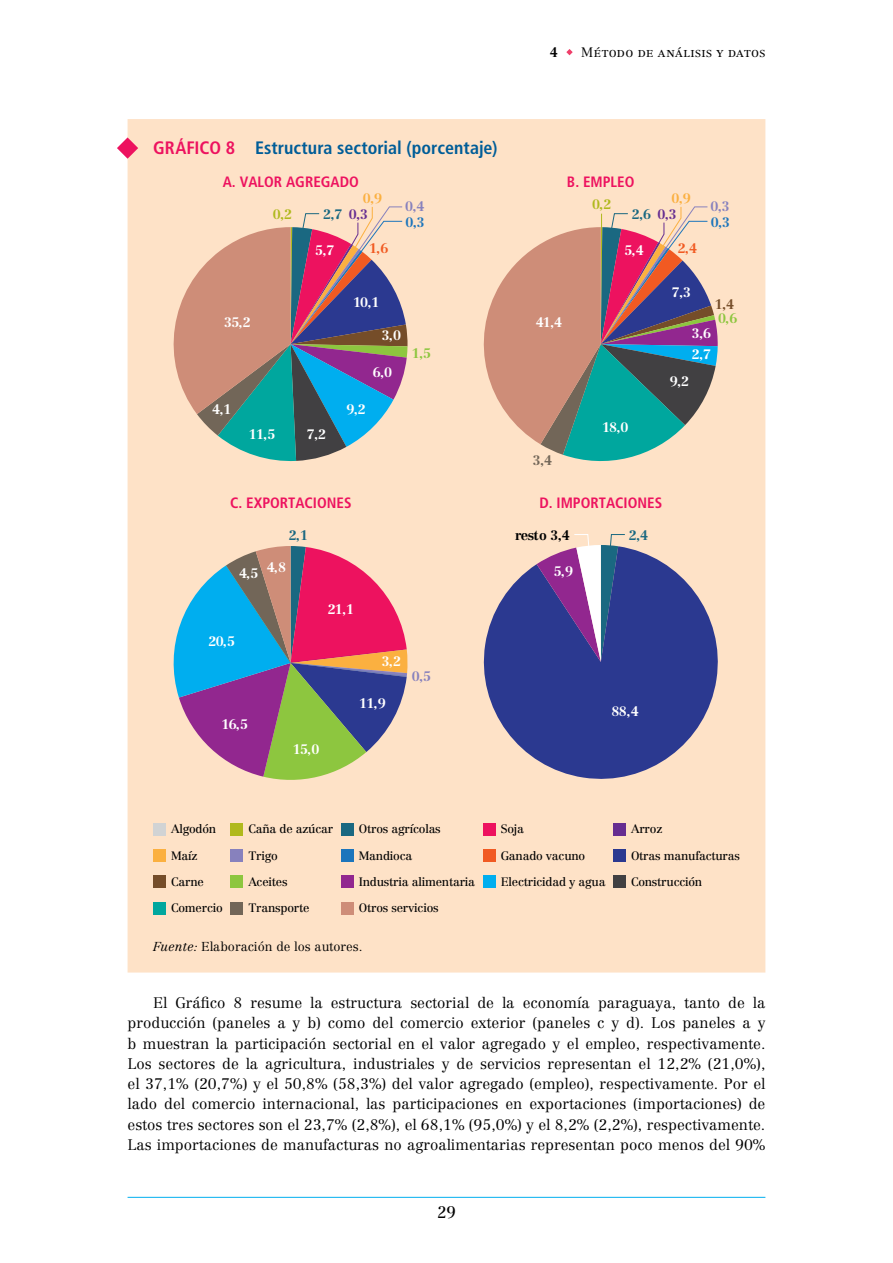
<style>
.page{position:relative;width:893px;height:1263px;background:#fff}
.page>*{position:absolute;margin:0;border:0;box-sizing:border-box;transform-origin:0 0}
.t1{font:700 condensed 18px "Frutiger LT Pro";color:#005d98}
.t2{font:16.5px "Centennial LT Std";color:#000}
.t3{font:300 15px/20.2px "Centennial LT Std";color:#000;text-align:justify}
.t4{font:700 condensed 15px "Frutiger LT Pro";color:#ed125f}
.t5{font:700 13.5px "Centennial LT Std";letter-spacing:-.06em;color:#fff}
.t6{font:300 13.5px "Centennial LT Std";letter-spacing:.03em;color:#000}
.t7{font:700 13.5px "Centennial LT Std";color:#1a6881}
.t8{font:700 13.5px "Centennial LT Std";color:#8781bd}
.t9{font:700 13.5px "Centennial LT Std";letter-spacing:-.045em;color:#000}
.t10{font:700 13.5px "Centennial LT Std";color:#b0b91d}
.t11{font:700 13.5px "Centennial LT Std";color:#662d91}
.t12{font:700 13.5px "Centennial LT Std";color:#1c75bc}
.t13{font:700 13.5px "Centennial LT Std";color:#fbb040}
.t14{font:700 13.5px "Centennial LT Std";color:#f15a22}
.t15{font:700 13.5px "Centennial LT Std";color:#8dc63f}
.t16{font:700 13.5px "Centennial LT Std";color:#726658}
.t17{font:700 13.5px "Centennial LT Std";color:#754d29}
.t18{font:700 13.5px "Centennial LT Std";color:#000}
.t19{font:300 12.75px "Centennial LT Std";color:#000}
.t20{font:12px "Centennial LT Std";letter-spacing:-.02em;color:#000}
.s1{color:#ed125f}
.s2{font-style:italic}
</style>
<div class="page">
<hr style="left:128px;top:1197px;width:637px;height:1px;background:#00aeef">
<svg style="left:566px;top:49px;width:7px;height:6px"></svg>
<div style="left:128px;top:119px;width:637px;height:853px;background:#fee2c7"></div>
<div style="left:613px;top:875px;width:13px;height:13px;background:#414042"></div>
<div style="left:483px;top:875px;width:12px;height:13px;background:#00aeef"></div>
<div style="left:230px;top:875px;width:13px;height:13px;background:#8dc63f"></div>
<div style="left:153px;top:875px;width:13px;height:13px;background:#754d29"></div>
<div style="left:341px;top:875px;width:12px;height:13px;background:#92278f"></div>
<div style="left:230px;top:902px;width:13px;height:12px;background:#726658"></div>
<div style="left:153px;top:902px;width:13px;height:12px;background:#00a79e"></div>
<div style="left:341px;top:902px;width:12px;height:12px;background:#ce8d78"></div>
<div style="left:613px;top:849px;width:13px;height:13px;background:#2b3990"></div>
<div style="left:483px;top:849px;width:12px;height:13px;background:#f15a22"></div>
<div style="left:230px;top:849px;width:13px;height:13px;background:#8781bd"></div>
<div style="left:153px;top:849px;width:13px;height:13px;background:#fbb040"></div>
<div style="left:341px;top:849px;width:12px;height:13px;background:#1c75bc"></div>
<div style="left:153px;top:823px;width:13px;height:12px;background:#d1d3d4"></div>
<svg style="left:164px;top:546px;width:60px;height:239px;background:#9db7cc"></svg>
<svg style="left:669px;top:546px;width:57px;height:241px;background:#978fac"></svg>
<svg style="left:158px;top:206px;width:250px;height:256px;background:#b19595"></svg>
<svg style="left:467px;top:206px;width:251px;height:263px;background:#b39590"></svg>
<svg style="left:117px;top:137px;width:21px;height:22px"></svg>
<img style="left:224px;top:409px;width:445px;height:446px">
<p class="t1" style="left:153px;top:137px;width:346px"><span class="s1">GRÁFICO 8</span> Estructura sectorial (porcentaje)</p>
<p class="t18" style="left:550px;top:44px;width:9px">4</p>
<p class="t6" style="left:581px;top:44px;width:186px">Método de análisis y datos</p>
<p class="t4" style="left:223px;top:173px;width:138px">A. VALOR AGREGADO</p>
<p class="t4" style="left:567px;top:173px;width:69px">B. EMPLEO</p>
<p class="t13" style="left:363px;top:190px;width:21px">0,9</p>
<p class="t14" style="left:369px;top:240px;width:21px">1,6</p>
<p class="t10" style="left:273px;top:206px;width:21px">0,2</p>
<p class="t7" style="left:323px;top:206px;width:21px">2,7</p>
<p class="t11" style="left:349px;top:206px;width:21px">0,3</p>
<p class="t5" style="left:315px;top:242px;width:21px">5,7</p>
<p class="t8" style="left:405px;top:198px;width:21px">0,4</p>
<p class="t12" style="left:406px;top:214px;width:21px">0,3</p>
<p class="t10" style="left:592px;top:196px;width:21px">0,2</p>
<p class="t13" style="left:672px;top:190px;width:21px">0,9</p>
<p class="t14" style="left:678px;top:240px;width:21px">2,4</p>
<p class="t7" style="left:632px;top:206px;width:21px">2,6</p>
<p class="t11" style="left:658px;top:206px;width:21px">0,3</p>
<p class="t5" style="left:624px;top:242px;width:21px">5,4</p>
<p class="t5" style="left:353px;top:295px;width:28px">10,1</p>
<p class="t5" style="left:672px;top:284px;width:21px">7,3</p>
<p class="t8" style="left:710px;top:198px;width:21px">0,3</p>
<p class="t12" style="left:711px;top:214px;width:21px">0,3</p>
<p class="t17" style="left:715px;top:296px;width:21px">1,4</p>
<p class="t5" style="left:224px;top:314px;width:28px">35,2</p>
<p class="t5" style="left:536px;top:314px;width:28px">41,4</p>
<p class="t5" style="left:212px;top:401px;width:21px">4,1</p>
<p class="t5" style="left:249px;top:427px;width:28px">11,5</p>
<p class="t5" style="left:307px;top:427px;width:21px">7,2</p>
<p class="t5" style="left:382px;top:327px;width:21px">3,0</p>
<p class="t5" style="left:373px;top:364px;width:21px">6,0</p>
<p class="t5" style="left:347px;top:401px;width:21px">9,2</p>
<p class="t15" style="left:412px;top:345px;width:21px">1,5</p>
<p class="t16" style="left:533px;top:452px;width:21px">3,4</p>
<p class="t5" style="left:602px;top:419px;width:28px">18,0</p>
<p class="t15" style="left:718px;top:310px;width:21px">0,6</p>
<p class="t5" style="left:692px;top:325px;width:21px">3,6</p>
<p class="t5" style="left:692px;top:346px;width:21px">2,7</p>
<p class="t5" style="left:670px;top:373px;width:21px">9,2</p>
<p class="t4" style="left:230px;top:494px;width:123px">C. EXPORTACIONES</p>
<p class="t4" style="left:539px;top:494px;width:124px">D. IMPORTACIONES</p>
<p class="t5" style="left:239px;top:565px;width:21px">4,5</p>
<p class="t7" style="left:289px;top:527px;width:21px">2,1</p>
<p class="t5" style="left:267px;top:559px;width:21px">4,8</p>
<p class="t5" style="left:209px;top:633px;width:28px">20,5</p>
<p class="t5" style="left:222px;top:716px;width:28px">16,5</p>
<p class="t5" style="left:328px;top:601px;width:28px">21,1</p>
<p class="t5" style="left:293px;top:741px;width:28px">15,0</p>
<p class="t5" style="left:382px;top:653px;width:21px">3,2</p>
<p class="t5" style="left:359px;top:695px;width:28px">11,9</p>
<p class="t8" style="left:412px;top:668px;width:21px">0,5</p>
<p class="t9" style="left:515px;top:527px;width:56px">resto 3,4</p>
<p class="t7" style="left:629px;top:527px;width:21px">2,4</p>
<p class="t5" style="left:554px;top:563px;width:21px">5,9</p>
<p class="t5" style="left:611px;top:703px;width:29px">88,4</p>
<p class="t20" style="left:171px;top:822px;width:47px">Algodón</p>
<p class="t20" style="left:248px;top:822px;width:86px">Caña de azúcar</p>
<p class="t20" style="left:359px;top:822px;width:83px">Otros agrícolas</p>
<p class="t20" style="left:501px;top:822px;width:25px">Soja</p>
<p class="t20" style="left:631px;top:822px;width:33px">Arroz</p>
<p class="t20" style="left:171px;top:848px;width:28px">Maíz</p>
<p class="t20" style="left:248px;top:848px;width:31px">Trigo</p>
<p class="t20" style="left:359px;top:848px;width:55px">Mandioca</p>
<p class="t20" style="left:501px;top:848px;width:86px">Ganado vacuno</p>
<p class="t20" style="left:631px;top:848px;width:111px">Otras manufacturas</p>
<p class="t20" style="left:171px;top:874px;width:34px">Carne</p>
<p class="t20" style="left:248px;top:874px;width:41px">Aceites</p>
<p class="t20" style="left:359px;top:874px;width:118px">Industria alimentaria</p>
<p class="t20" style="left:501px;top:874px;width:106px">Electricidad y agua</p>
<p class="t20" style="left:631px;top:874px;width:73px">Construcción</p>
<p class="t20" style="left:171px;top:901px;width:53px">Comercio</p>
<p class="t20" style="left:248px;top:901px;width:63px">Transporte</p>
<p class="t20" style="left:359px;top:901px;width:81px">Otros servicios</p>
<p class="t19" style="left:153px;top:939px;width:211px"><span class="s2">Fuente:</span> Elaboración de los autores.</p>
<p class="t3" style="left:128px;top:993px;width:639px;text-indent:26px">El Gráfico 8 resume la estructura sectorial de la economía paraguaya, tanto de la producción (paneles a y b) como del comercio exterior (paneles c y d). Los paneles a y b muestran la participación sectorial en el valor agregado y el empleo, respectivamente.<br>Los sectores de la agricultura, industriales y de servicios representan el 12,2% (21,0%), el 37,1% (20,7%) y el 50,8% (58,3%) del valor agregado (empleo), respectivamente. Por el lado del comercio internacional, las participaciones en exportaciones (importaciones) de estos tres sectores son el 23,7% (2,8%), el 68,1% (95,0%) y el 8,2% (2,2%), respectivamente.<br>Las importaciones de manufacturas no agroalimentarias representan poco menos del 90%</p>
<p class="t2" style="left:437px;top:1203px;width:20px">29</p>
</div>
